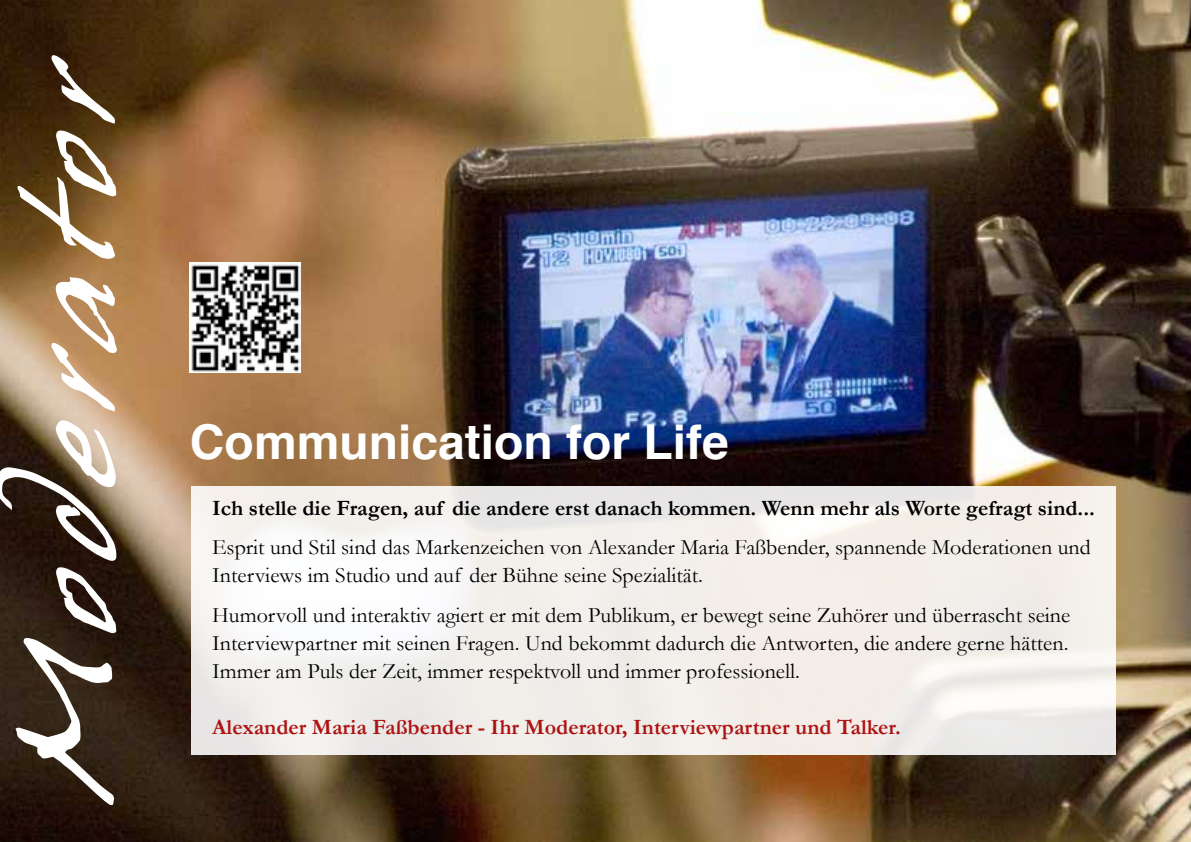
<style>
.page{position:relative;width:1191px;height:842px;background:#fff}
.page>*{position:absolute;margin:0;border:0;box-sizing:border-box;transform-origin:0 0}
.t1{font:120px "Hans Hand";color:#fff;scale:1.2 1}
.t2{font:700 48px "Helvetica";color:#fff}
.t3{font:22px/28px "Garamond";color:#000}
.t4{font:700 22px "Garamond";color:#000}
.t5{font:700 22px "Garamond";color:#ad1313}
</style>
<div class="page">
<img style="left:0;top:0;width:1191px;height:842px">
<svg style="left:191px;top:486px;width:924px;height:269px;fill:#f3eeea"></svg>
<img style="left:190px;top:262px;width:111px;height:111px">
<h1 class="t1" style="left:3px;top:806px;width:628px;rotate:-90deg">Moderator</h1>
<h2 class="t2" style="left:190px;top:403px;width:540px">Communication for Life</h2>
<p class="t4" style="left:212px;top:495px;width:884px">Ich stelle die Fragen, auf die andere erst danach kommen. Wenn mehr als Worte gefragt sind...</p>
<p class="t3" style="left:212px;top:533px;width:880px">Esprit und Stil sind das Markenzeichen von Alexander Maria Faßbender, spannende Moderationen und<br>Interviews im Studio und auf der Bühne seine Spezialität.</p>
<p class="t3" style="left:212px;top:600px;width:859px;text-align:justify">Humorvoll und interaktiv agiert er mit dem Publikum, er bewegt seine Zuhörer und überrascht seine Interviewpartner mit seinen Fragen. Und bekommt dadurch die Antworten, die andere gerne hätten.<br>Immer am Puls der Zeit, immer respektvoll und immer professionell.</p>
<p class="t5" style="left:212px;top:714px;width:690px">Alexander Maria Faßbender - Ihr Moderator, Interviewpartner und Talker.</p>
</div>
